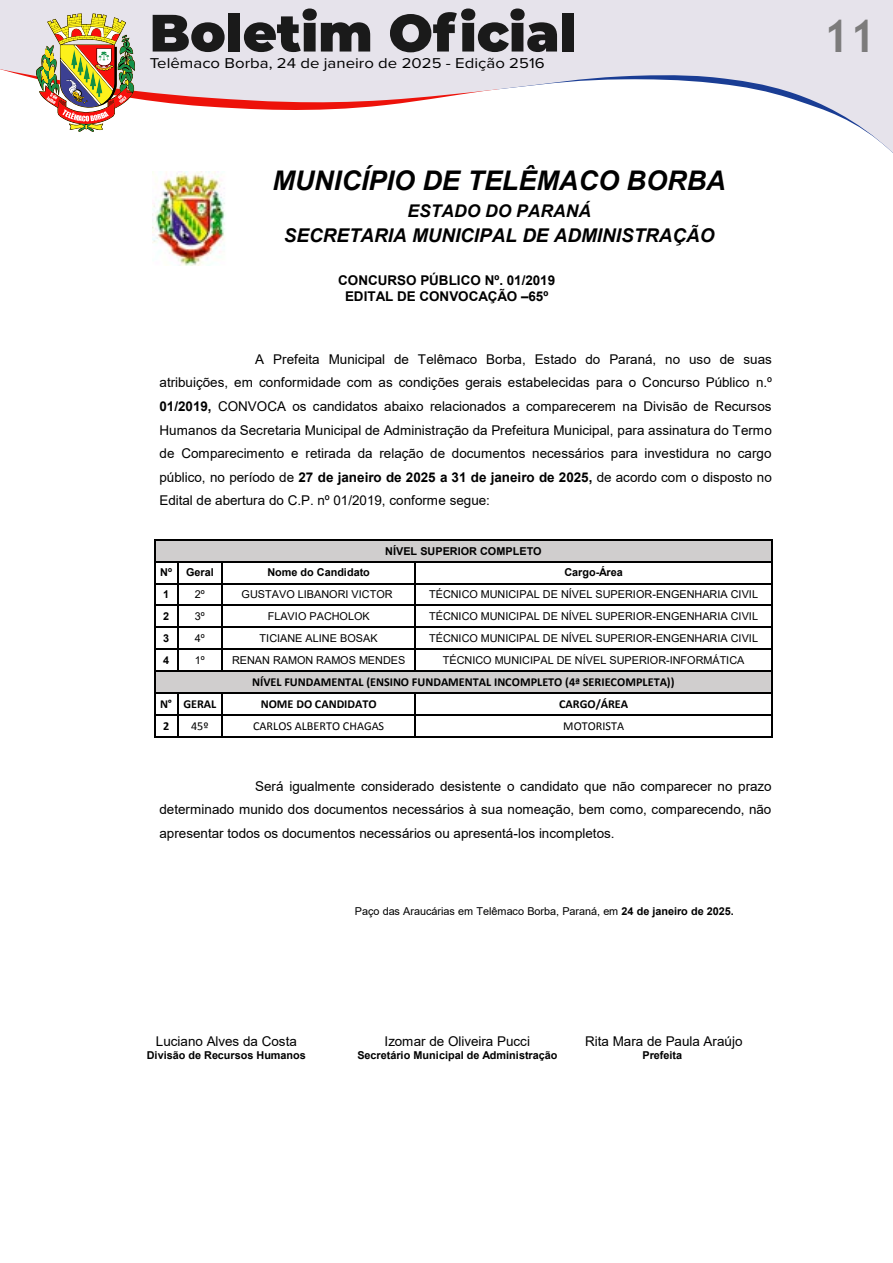
<style>
.page{position:relative;width:893px;height:1263px;background:#fff}
.page>*{position:absolute;margin:0;border:0;box-sizing:border-box;transform-origin:0 0}
.t1{font:700 45px "Trebuchet MS";color:#7c7b7b}
.t2{font:italic 700 27px "Arial";color:#000}
.t3{font:italic 700 18.9px "Arial";letter-spacing:-.005em;color:#000}
.t4{font:italic 700 17.55px "Arial";color:#000}
.t5{font:14.7px "Proxima Nova";color:#000;scale:1.14 1}
.t6{font:13.5px/23.5px "Arial";color:#000;text-align:justify}
.t7{font:700 13.5px/16px "Arial";color:#000;text-align:center}
.t8{font:700 12.15px "Calibri";color:#000}
.t9{font:12.15px "Calibri";color:#000}
.t10{font:10.8px "Arial";color:#000}
.t11{font:700 10.8px "Arial";color:#000}
.s1{font-weight:700}
</style>
<div class="page">
<div style="left:0;top:0;width:893px;height:9px;background:#e6e3eb"></div>
<svg style="left:0;top:9px;width:893px;height:144px"></svg>
<img style="left:153px;top:172px;width:72px;height:93px">
<div style="left:155px;top:540px;width:616px;height:21px;background:#d0cece"></div>
<hr style="left:155px;top:539px;width:616px;height:1px;background:#000">
<hr style="left:771px;top:540px;width:2px;height:21px;background:#000">
<hr style="left:178px;top:561px;width:44px;height:1px;background:#000">
<hr style="left:223px;top:561px;width:192px;height:1px;background:#000">
<hr style="left:416px;top:561px;width:355px;height:1px;background:#000">
<hr style="left:771px;top:562px;width:2px;height:21px;background:#000">
<hr style="left:178px;top:583px;width:44px;height:1px;background:#000">
<hr style="left:223px;top:583px;width:192px;height:1px;background:#000">
<hr style="left:416px;top:583px;width:355px;height:1px;background:#000">
<hr style="left:771px;top:584px;width:2px;height:21px;background:#000">
<hr style="left:178px;top:605px;width:44px;height:1px;background:#000">
<hr style="left:223px;top:605px;width:192px;height:1px;background:#000">
<hr style="left:416px;top:605px;width:355px;height:1px;background:#000">
<hr style="left:771px;top:606px;width:2px;height:21px;background:#000">
<hr style="left:178px;top:627px;width:44px;height:1px;background:#000">
<hr style="left:223px;top:627px;width:192px;height:1px;background:#000">
<hr style="left:416px;top:627px;width:355px;height:1px;background:#000">
<hr style="left:771px;top:628px;width:2px;height:20px;background:#000">
<hr style="left:178px;top:648px;width:44px;height:2px;background:#000">
<hr style="left:223px;top:648px;width:192px;height:2px;background:#000">
<hr style="left:416px;top:648px;width:355px;height:2px;background:#000">
<hr style="left:771px;top:650px;width:2px;height:20px;background:#000">
<div style="left:155px;top:672px;width:616px;height:20px;background:#d0cece"></div>
<hr style="left:178px;top:670px;width:44px;height:2px;background:#000">
<svg style="left:222px;top:561px;width:1px;height:111px"></svg>
<hr style="left:223px;top:670px;width:192px;height:2px;background:#000">
<svg style="left:415px;top:561px;width:1px;height:111px"></svg>
<hr style="left:416px;top:670px;width:355px;height:2px;background:#000">
<hr style="left:771px;top:672px;width:2px;height:20px;background:#000">
<hr style="left:178px;top:692px;width:44px;height:1px;background:#000">
<hr style="left:223px;top:692px;width:192px;height:1px;background:#000">
<hr style="left:416px;top:692px;width:355px;height:1px;background:#000">
<hr style="left:771px;top:693px;width:2px;height:21px;background:#000">
<hr style="left:178px;top:714px;width:44px;height:1px;background:#000">
<hr style="left:223px;top:714px;width:192px;height:1px;background:#000">
<hr style="left:416px;top:714px;width:355px;height:1px;background:#000">
<svg style="left:154px;top:539px;width:24px;height:198px"></svg>
<hr style="left:178px;top:736px;width:44px;height:1px;background:#000">
<svg style="left:222px;top:692px;width:1px;height:45px"></svg>
<hr style="left:223px;top:736px;width:192px;height:1px;background:#000">
<svg style="left:415px;top:692px;width:1px;height:45px"></svg>
<hr style="left:416px;top:736px;width:355px;height:1px;background:#000">
<hr style="left:771px;top:715px;width:2px;height:21px;background:#000">
<p class="t5" style="left:150px;top:53px;width:348px">Telêmaco Borba, 24 de janeiro de 2025 - Edição 2516</p>
<h2 class="t2" style="left:272px;top:163px;width:455px">MUNICÍPIO DE TELÊMACO BORBA</h2>
<p class="t4" style="left:407px;top:199px;width:185px">ESTADO DO PARANÁ</p>
<h3 class="t3" style="left:284px;top:223px;width:432px">SECRETARIA MUNICIPAL DE ADMINISTRAÇÃO</h3>
<p class="t7" style="left:338px;top:272px;width:219px">CONCURSO PÚBLICO Nº. 01/2019<br>EDITAL DE CONVOCAÇÃO –65º</p>
<p class="t6" style="left:159px;top:348px;width:614px;text-indent:96px">A Prefeita Municipal de Telêmaco Borba, Estado do Paraná, no uso de suas atribuições, em conformidade com as condições gerais estabelecidas para o Concurso Público n.º <span class="s1">01/2019,</span> CONVOCA os candidatos abaixo relacionados a comparecerem na Divisão de Recursos Humanos da Secretaria Municipal de Administração da Prefeitura Municipal, para assinatura do Termo de Comparecimento e retirada da relação de documentos necessários para investidura no cargo público, no período de <span class="s1">27 de janeiro de 2025 a 31 de janeiro de 2025,</span> de acordo com o disposto no Edital de abertura do C.P. nº 01/2019, conforme segue:</p>
<p class="t11" style="left:385px;top:543px;width:158px">NÍVEL SUPERIOR COMPLETO</p>
<p class="t11" style="left:160px;top:565px;width:13px">Nº</p>
<p class="t11" style="left:186px;top:565px;width:29px">Geral</p>
<p class="t11" style="left:267px;top:565px;width:104px">Nome do Candidato</p>
<p class="t11" style="left:564px;top:565px;width:60px">Cargo-Área</p>
<p class="t11" style="left:163px;top:587px;width:8px">1</p>
<p class="t10" style="left:195px;top:587px;width:11px">2º</p>
<p class="t10" style="left:242px;top:587px;width:152px">GUSTAVO LIBANORI VICTOR</p>
<p class="t10" style="left:429px;top:587px;width:330px">TÉCNICO MUNICIPAL DE NÍVEL SUPERIOR-ENGENHARIA CIVIL</p>
<p class="t11" style="left:163px;top:609px;width:8px">2</p>
<p class="t10" style="left:195px;top:609px;width:11px">3º</p>
<p class="t10" style="left:268px;top:609px;width:103px">FLAVIO PACHOLOK</p>
<p class="t10" style="left:429px;top:609px;width:330px">TÉCNICO MUNICIPAL DE NÍVEL SUPERIOR-ENGENHARIA CIVIL</p>
<p class="t11" style="left:163px;top:631px;width:8px">3</p>
<p class="t10" style="left:195px;top:631px;width:11px">4º</p>
<p class="t10" style="left:260px;top:631px;width:119px">TICIANE ALINE BOSAK</p>
<p class="t10" style="left:429px;top:631px;width:330px">TÉCNICO MUNICIPAL DE NÍVEL SUPERIOR-ENGENHARIA CIVIL</p>
<p class="t11" style="left:163px;top:652px;width:8px">4</p>
<p class="t10" style="left:195px;top:653px;width:11px">1º</p>
<p class="t10" style="left:232px;top:653px;width:175px">RENAN RAMON RAMOS MENDES</p>
<p class="t10" style="left:443px;top:653px;width:303px">TÉCNICO MUNICIPAL DE NÍVEL SUPERIOR-INFORMÁTICA</p>
<p class="t8" style="left:252px;top:673px;width:424px">NÍVEL FUNDAMENTAL (ENSINO FUNDAMENTAL INCOMPLETO (4ª SERIECOMPLETA))</p>
<p class="t8" style="left:160px;top:695px;width:58px">N° GERAL</p>
<p class="t8" style="left:261px;top:695px;width:117px">NOME DO CANDIDATO</p>
<p class="t8" style="left:559px;top:695px;width:71px">CARGO/ÁREA</p>
<p class="t8" style="left:163px;top:717px;width:8px">2</p>
<p class="t9" style="left:191px;top:717px;width:19px">45º</p>
<p class="t9" style="left:253px;top:717px;width:133px">CARLOS ALBERTO CHAGAS</p>
<p class="t9" style="left:563px;top:717px;width:62px">MOTORISTA</p>
<p class="t6" style="left:160px;top:775px;width:614px;line-height:23.1px;text-indent:96px">Será igualmente considerado desistente o candidato que não comparecer no prazo determinado munido dos documentos necessários à sua nomeação, bem como, comparecendo, não apresentar todos os documentos necessários ou apresentá-los incompletos.</p>
<p class="t10" style="left:355px;top:904px;width:380px">Paço das Araucárias em Telêmaco Borba, Paraná, em <span class="s1">24 de janeiro de 2025.</span></p>
<p class="t6" style="left:156px;top:1029px;width:142px">Luciano Alves da Costa</p>
<p class="t6" style="left:385px;top:1029px;width:147px">Izomar de Oliveira Pucci</p>
<p class="t6" style="left:585px;top:1029px;width:159px">Rita Mara de Paula Araújo</p>
<p class="t11" style="left:147px;top:1047px;width:161px">Divisão de Recursos Humanos</p>
<p class="t11" style="left:357px;top:1047px;width:202px">Secretário Municipal de Administração</p>
<p class="t11" style="left:642px;top:1047px;width:41px">Prefeita</p>
<h1 class="t1" style="left:823px;top:8px;width:54px">11</h1>
</div>
